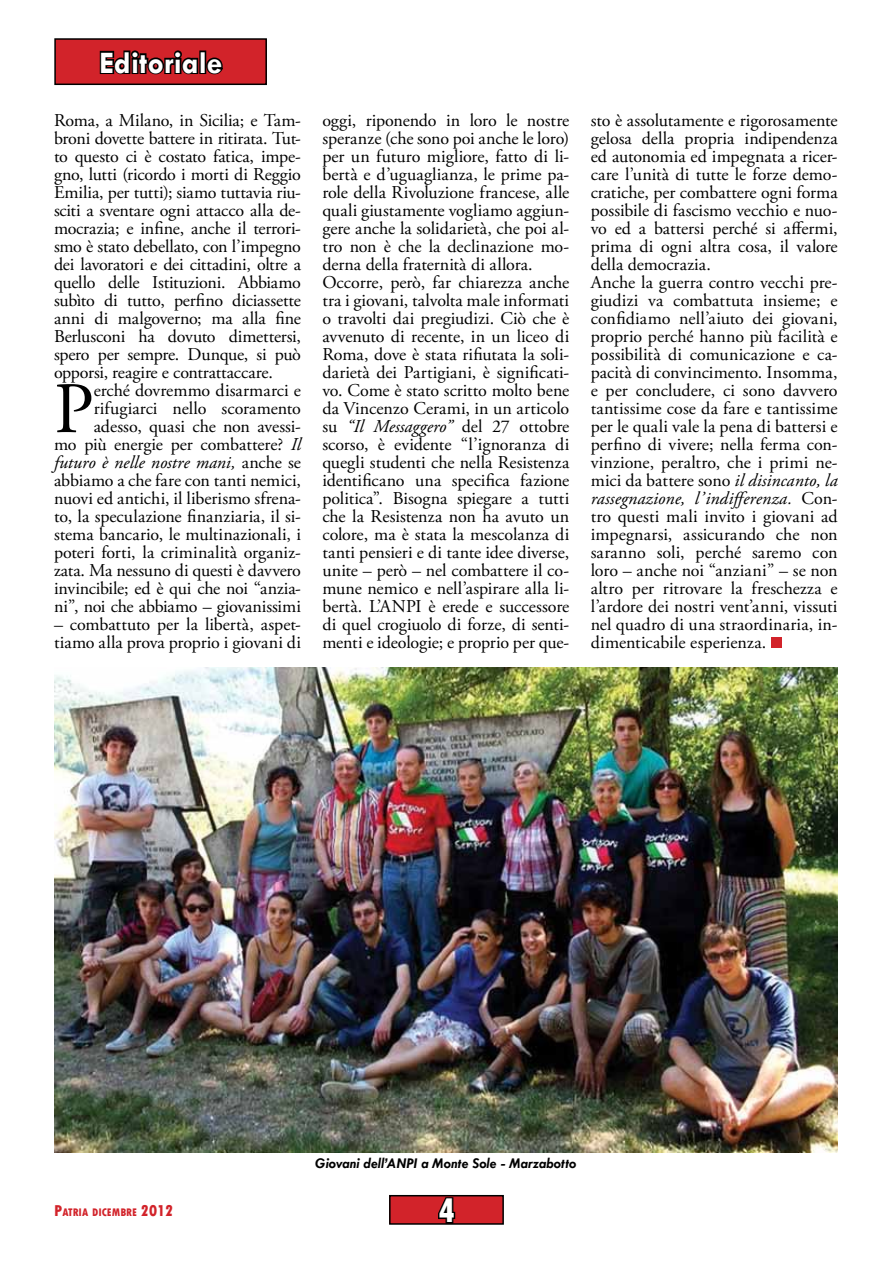
<style>
.page{position:relative;width:893px;height:1263px;background:#fff}
.page>*{position:absolute;margin:0;border:0;box-sizing:border-box;transform-origin:0 0}
.t1{font:72.3px "Adobe Garamond Pro";color:#000}
.t2{font:800 condensed 36px "Tw Cen";color:#fff}
.t3{font:700 31.5px "Tw Cen";color:#fff}
.t4{font:18px/18px "Adobe Garamond Pro";color:#000}
.t5{font:italic 700 15px "Tw Cen";letter-spacing:.005em;color:#000}
.t6{font:800 condensed 11.55px "Tw Cen";color:#d2232a}
.s1{font-style:italic}
.s2{font-size:16.5px}
</style>
<div class="page">
<div style="left:390px;top:1196px;width:113px;height:28px;background:#d2232a"></div>
<svg style="left:435px;top:1194px;width:22px;height:28px"></svg>
<div style="left:389px;top:1195px;width:115px;height:30px;border:2px solid #000"></div>
<div style="left:55px;top:39px;width:211px;height:45px;background:#d2232a"></div>
<svg style="left:99px;top:50px;width:124px;height:25px"></svg>
<div style="left:54px;top:38px;width:213px;height:47px;border:2px solid #000"></div>
<div style="left:771px;top:637px;width:11px;height:11px;background:#d2232a"></div>
<img style="left:55px;top:668px;width:783px;height:484px">
<h3 class="t3" style="left:99px;top:44px;width:124px">Editoriale</h3>
<p class="t4" style="left:54px;top:112px;width:249px;text-align:justify">Roma, a Milano, in Sicilia; e Tam&shy;broni dovette battere in ritirata. Tut&shy;to questo ci è costato fatica, impe&shy;gno, lutti (ricordo i morti di Reggio Emilia, per tutti); siamo tuttavia riu&shy;sciti a sventare ogni attacco alla de&shy;mocrazia; e infine, anche il terrori&shy;smo è stato debellato, con l’impegno dei lavoratori e dei cittadini, oltre a quello delle Istituzioni. Abbiamo subìto di tutto, perfino diciassette anni di malgoverno; ma alla fine Berlusconi ha dovuto dimettersi, spero per sempre. Dunque, si può opporsi, reagire e contrattaccare.</p>
<h1 class="t1" style="left:54px;top:366px;width:41px">P</h1>
<p class="t4" style="left:54px;top:382px;width:249px;text-align:right">erché dovremmo disarmarci e rifugiarci nello scoramento adesso, quasi che non avessi-<br>mo più energie per combattere? <span class="s1">Il futuro è nelle nostre mani,</span> anche se abbiamo a che fare con tanti nemici, nuovi ed antichi, il liberismo sfrena&shy;to, la speculazione finanziaria, il si&shy;stema bancario, le multinazionali, i poteri forti, la criminalità organiz&shy;zata. Ma nessuno di questi è davvero invincibile; ed è qui che noi “anzia&shy;ni”, noi che abbiamo – giovanissimi</p>
<p class="t4" style="left:54px;top:616px;width:249px">– combattuto per la libertà, aspet&shy;tiamo alla prova proprio i giovani di</p>
<p class="t4" style="left:322px;top:112px;width:249px">oggi, riponendo in loro le nostre speranze (che sono poi anche le loro) per un futuro migliore, fatto di li&shy;bertà e d’uguaglianza, le prime pa&shy;role della Rivoluzione francese, alle quali giustamente vogliamo aggiun&shy;gere anche la solidarietà, che poi al&shy;tro non è che la declinazione mo&shy;derna della fraternità di allora.<br>Occorre, però, far chiarezza anche tra i giovani, talvolta male informati o travolti dai pregiudizi. Ciò che è avvenuto di recente, in un liceo di Roma, dove è stata rifiutata la soli&shy;darietà dei Partigiani, è significati&shy;vo. Come è stato scritto molto bene da Vincenzo Cerami, in un articolo su <span class="s1">“Il Messaggero”</span> del 27 ottobre scorso, è evidente “l’ignoranza di quegli studenti che nella Resistenza identificano una specifica fazione politica”. Bisogna spiegare a tutti che la Resistenza non ha avuto un colore, ma è stata la mescolanza di tanti pensieri e di tante idee diverse, unite – però – nel combattere il co&shy;mune nemico e nell’aspirare alla li&shy;bertà. L’ANPI è erede e successore di quel crogiuolo di forze, di senti&shy;menti e ideologie; e proprio per que-</p>
<p class="t4" style="left:591px;top:112px;width:249px">sto è assolutamente e rigorosamente gelosa della propria indipendenza ed autonomia ed impegnata a ricer&shy;care l’unità di tutte le forze demo&shy;cratiche, per combattere ogni forma possibile di fascismo vecchio e nuo&shy;vo ed a battersi perché si affermi, prima di ogni altra cosa, il valore della democrazia.<br>Anche la guerra contro vecchi pre&shy;giudizi va combattuta insieme; e confidiamo nell’aiuto dei giovani, proprio perché hanno più facilità e possibilità di comunicazione e ca&shy;pacità di convincimento. Insomma, e per concludere, ci sono davvero tantissime cose da fare e tantissime per le quali vale la pena di battersi e perfino di vivere; nella ferma con&shy;vinzione, peraltro, che i primi ne&shy;mici da battere sono <span class="s1">il disincanto, la rassegnazione, l’indifferenza.</span> Con&shy;tro questi mali invito i giovani ad impegnarsi, assicurando che non saranno soli, perché saremo con loro – anche noi “anziani” – se non altro per ritrovare la freschezza e l’ardore dei nostri vent’anni, vissuti nel quadro di una straordinaria, in&shy;dimenticabile esperienza.</p>
<p class="t5" style="left:315px;top:1154px;width:263px">Giovani dell’ANPI a Monte Sole - Marzabotto</p>
<p class="t6" style="left:54px;top:1205px;width:121px"><span class="s2">P</span>ATRIA DICEMBRE <span class="s2">2012</span></p>
<h2 class="t2" style="left:438px;top:1189px;width:19px">4</h2>
</div>
